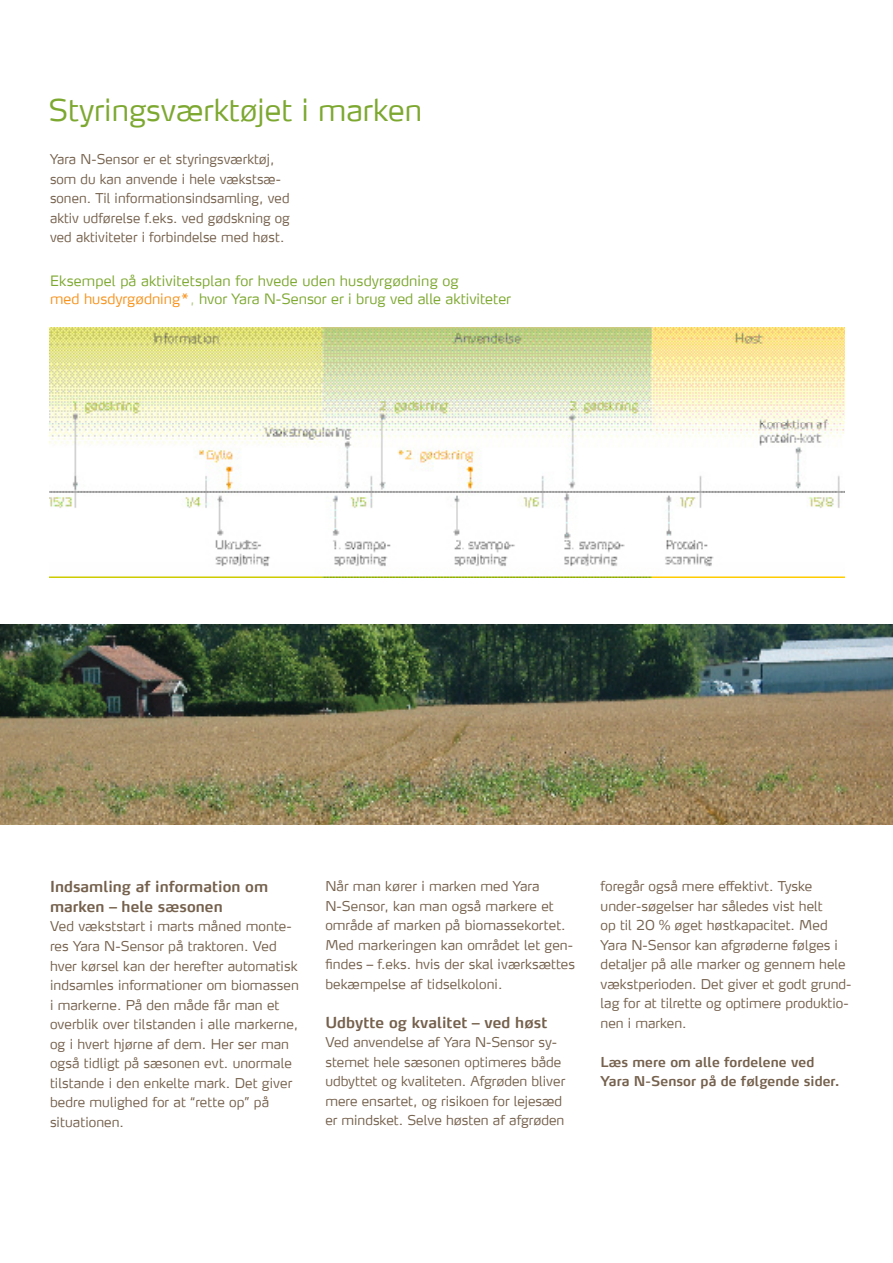
<style>
.page{position:relative;width:893px;height:1263px;background:#fff}
.page>*{position:absolute;margin:0;border:0;box-sizing:border-box;transform-origin:0 0}
.t1{font:300 30px "Yara Max LF";color:#7da830}
.t2{font:600 15px/19.5px "Yara Max LF";letter-spacing:.005em;color:#75614d}
.t3{font:300 14.25px "Yara Max LF";color:#7da830}
.t4{font:300 13.5px/19.5px "Yara Max LF";letter-spacing:.005em;color:#75614d}
.t5{font:600 13.5px/19.5px "Yara Max LF";letter-spacing:.005em;color:#75614d}
.s1{color:#f7931d}
.s2{color:#b8cc8e}
</style>
<div class="page">
<img style="left:0;top:624px;width:893px;height:201px">
<img style="left:50px;top:327px;width:795px;height:251px">
<p class="t1" style="left:49px;top:91px;width:375px">Styringsværktøjet i marken</p>
<p class="t4" style="left:50px;top:149px;width:241px">Yara N-Sensor er et styringsværktøj, som du kan anvende i hele vækstsæ&shy;sonen. Til informationsindsamling, ved aktiv udførelse f.eks. ved gødskning og ved aktiviteter i forbindelse med høst.</p>
<p class="t3" style="left:50px;top:272px;width:410px">Eksempel på aktivitetsplan for hvede uden husdyrgødning og</p>
<p class="t3" style="left:50px;top:290px;width:462px"><span class="s1">med husdyrgødning*</span><span class="s2">,</span> hvor Yara N-Sensor er i brug ved alle aktiviteter</p>
<p class="t2" style="left:50px;top:877px;width:220px">Indsamling af information om marken – hele sæsonen</p>
<p class="t4" style="left:50px;top:916px;width:250px">Ved vækststart i marts måned monte&shy;res Yara N-Sensor på traktoren. Ved hver kørsel kan der herefter automatisk indsamles informationer om biomassen i markerne. På den måde får man et overblik over tilstanden i alle markerne, og i hvert hjørne af dem. Her ser man også tidligt på sæsonen evt. unormale tilstande i den enkelte mark. Det giver bedre mulighed for at “rette op” på</p>
<p class="t4" style="left:50px;top:1111px;width:76px">situationen.</p>
<p class="t4" style="left:325px;top:876px;width:216px">Når man kører i marken med Yara</p>
<p class="t4" style="left:325px;top:896px;width:251px">N-Sensor, kan man også markere et område af marken på biomassekortet.<br>Med markeringen kan området let gen&shy;findes – f.eks. hvis der skal iværksættes bekæmpelse af tidselkoloni.</p>
<p class="t2" style="left:325px;top:1012px;width:224px">Udbytte og kvalitet – ved høst</p>
<p class="t4" style="left:325px;top:1032px;width:241px">Ved anvendelse af Yara N-Sensor sy&shy;stemet hele sæsonen optimeres både udbyttet og kvaliteten. Afgrøden bliver mere ensartet, og risikoen for lejesæd er mindsket. Selve høsten af afgrøden</p>
<p class="t4" style="left:601px;top:876px;width:252px">foregår også mere effektivt. Tyske under-søgelser har således vist helt<br>op til 20 % øget høstkapacitet. Med Yara N-Sensor kan afgrøderne følges i detaljer på alle marker og gennem hele vækstperioden. Det giver et godt grund&shy;lag for at tilrette og optimere produktio&shy;nen i marken.</p>
<p class="t5" style="left:601px;top:1052px;width:241px">Læs mere om alle fordelene ved<br>Yara N-Sensor på de følgende sider.</p>
</div>
